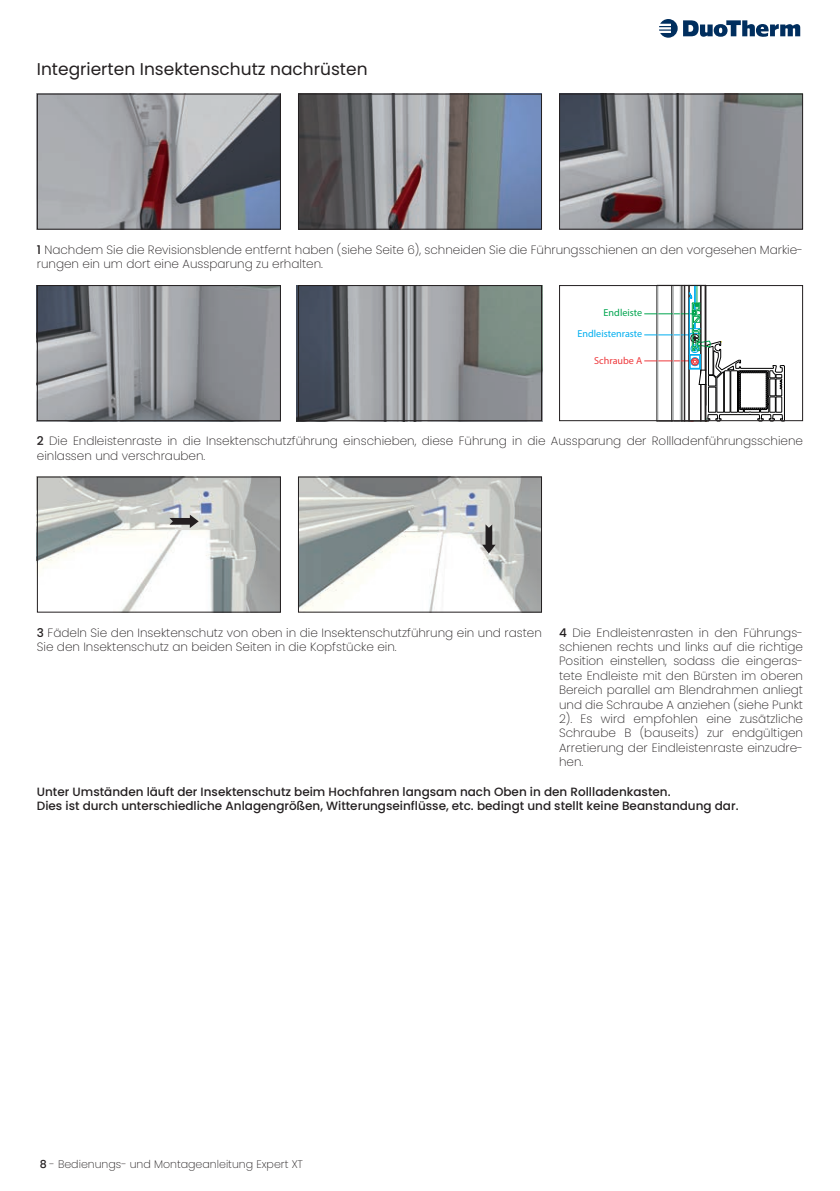
<style>
.page{position:relative;width:840px;height:1191px;background:#fff}
.page>*{position:absolute;margin:0;border:0;box-sizing:border-box;transform-origin:0 0}
.t1{font:17px "Poppins";color:#231f20}
.t2{font:200 12px/14.4px "Poppins";color:#231f20}
.t3{font:500 12px/14.4px "Poppins";color:#231f20}
.t4{font:200 11px "Poppins";color:#231f20}
.t5{font:10.2px "Myriad Pro";color:#00aeef}
.t6{font:10.2px "Myriad Pro";color:#00a54f}
.t7{font:10.2px "Myriad Pro";color:#ee393c}
.s1{font-weight:500}
</style>
<div class="page">
<svg style="left:659px;top:19px;width:140px;height:19px"></svg>
<img style="left:39px;top:96px;width:240px;height:132px">
<img style="left:300px;top:96px;width:239px;height:132px">
<img style="left:560px;top:96px;width:240px;height:132px">
<img style="left:39px;top:287px;width:240px;height:132px">
<img style="left:296px;top:285px;width:243px;height:136px">
<img style="left:39px;top:478px;width:240px;height:132px">
<svg style="left:169px;top:514px;width:29px;height:14px"></svg>
<img style="left:300px;top:478px;width:239px;height:132px">
<svg style="left:482px;top:524px;width:13px;height:29px"></svg>
<hr style="left:683px;top:285px;width:1px;height:136px;background:#231f20">
<hr style="left:681px;top:285px;width:1px;height:136px;background:#000001">
<hr style="left:671px;top:285px;width:1px;height:136px;background:#000001">
<hr style="left:656px;top:285px;width:1px;height:136px;background:#000001">
<hr style="left:656px;top:421px;width:49px;height:1px;background:#000001">
<hr style="left:644px;top:313px;width:50px;height:1px;background:#00a54f">
<hr style="left:644px;top:360px;width:49px;height:1px;background:#ee393c">
<hr style="left:644px;top:334px;width:46px;height:1px;background:#00aeef">
<hr style="left:684px;top:285px;width:1px;height:136px;background:#231f20">
<hr style="left:679px;top:285px;width:1px;height:136px;background:#b6b9b9">
<hr style="left:672px;top:285px;width:1px;height:136px;background:#b6b9b9">
<hr style="left:657px;top:285px;width:1px;height:136px;background:#b6b9b9">
<svg style="left:688px;top:287px;width:96px;height:135px"></svg>
<div style="left:37px;top:94px;width:244px;height:136px;border:1px solid #231f20"></div>
<div style="left:298px;top:94px;width:243px;height:136px;border:1px solid #231f20"></div>
<div style="left:37px;top:285px;width:244px;height:136px;border:1px solid #231f20"></div>
<div style="left:37px;top:476px;width:244px;height:136px;border:1px solid #231f20"></div>
<div style="left:298px;top:285px;width:243px;height:136px;border:1px solid #231f20"></div>
<div style="left:298px;top:476px;width:243px;height:136px;border:1px solid #231f20"></div>
<div style="left:558px;top:285px;width:244px;height:136px;border:1px solid #231f20"></div>
<div style="left:558px;top:94px;width:244px;height:136px;border:1px solid #231f20"></div>
<h1 class="t1" style="left:37px;top:59px;width:332px">Integrierten Insektenschutz nachrüsten</h1>
<p class="t2" style="left:37px;top:242px;width:767px"><span class="s1">1</span> Nachdem Sie die Revisionsblende entfernt haben (siehe Seite 6), schneiden Sie die Führungsschienen an den vorgesehen Markie&shy;rungen ein um dort eine Aussparung zu erhalten.</p>
<p class="t6" style="left:603px;top:306px;width:40px">Endleiste</p>
<p class="t5" style="left:577px;top:328px;width:66px">Endleistenraste</p>
<p class="t7" style="left:594px;top:354px;width:50px">Schraube A</p>
<p class="t2" style="left:37px;top:434px;width:767px"><span class="s1">2</span> Die Endleistenraste in die Insektenschutzführung einschieben, diese Führung in die Aussparung der Rollladenführungsschiene einlassen und verschrauben.</p>
<p class="t2" style="left:37px;top:625px;width:506px"><span class="s1">3</span> Fädeln Sie den Insektenschutz von oben in die Insektenschutzführung ein und rasten<br>Sie den Insektenschutz an beiden Seiten in die Kopfstücke ein.</p>
<p class="t2" style="left:558px;top:625px;width:245px;text-align:justify"><span class="s1">4</span> Die Endleistenrasten in den Führungs&shy;schienen rechts und links auf die richtige Position einstellen, sodass die eingeras&shy;tete Endleiste mit den Bürsten im oberen Bereich parallel am Blendrahmen anliegt und die Schraube A anziehen (siehe Punkt 2). Es wird empfohlen eine zusätzliche Schraube B (bauseits) zur endgültigen Arretierung der Eindleistenraste einzudre&shy;hen.</p>
<p class="t3" style="left:37px;top:784px;width:702px">Unter Umständen läuft der Insektenschutz beim Hochfahren langsam nach Oben in den Rollladenkasten.<br>Dies ist durch unterschiedliche Anlagengrößen, Witterungseinflüsse, etc. bedingt und stellt keine Beanstandung dar.</p>
<p class="t4" style="left:40px;top:1158px;width:265px"><span class="s1">8</span> - Bedienungs- und Montageanleitung Expert XT</p>
</div>
